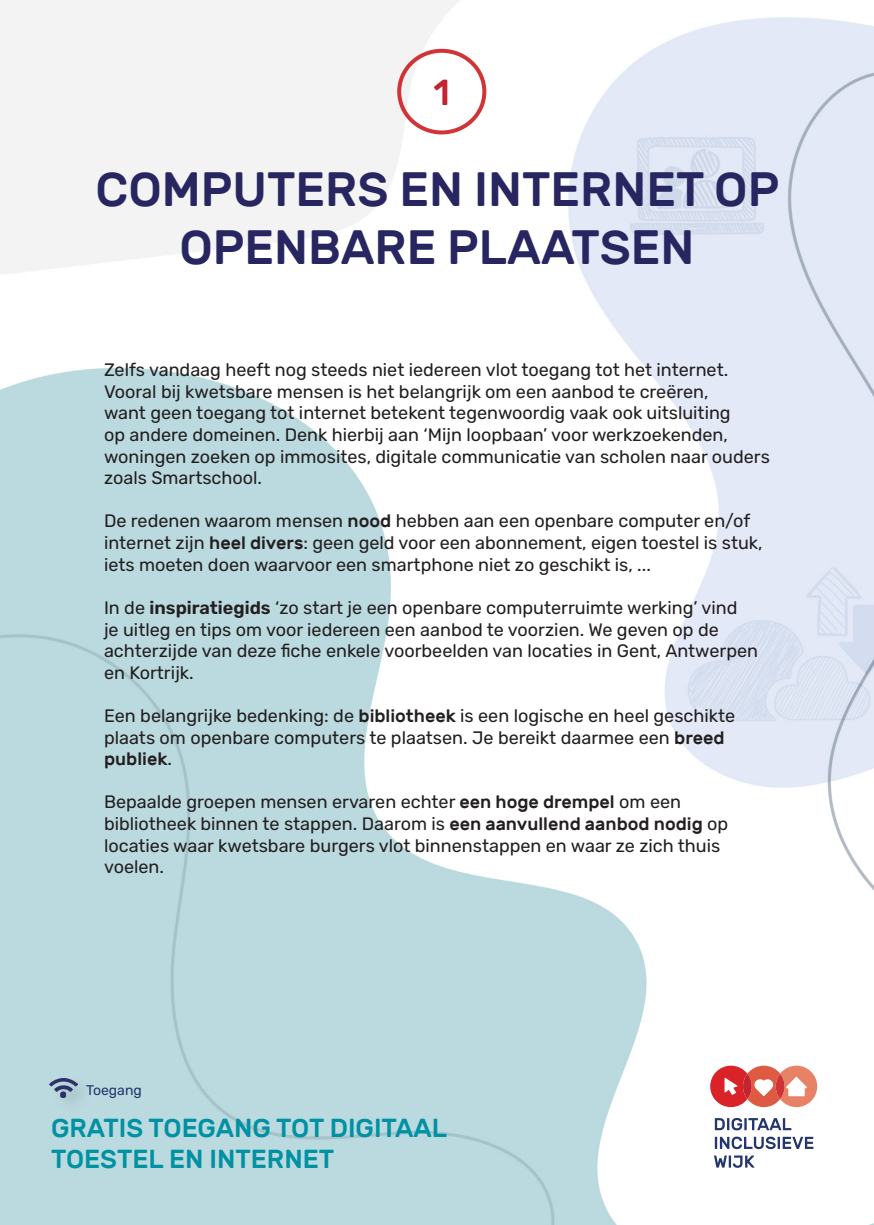
<style>
.page{position:relative;width:874px;height:1225px;background:#fff}
.page>*{position:absolute;margin:0;border:0;box-sizing:border-box;transform-origin:0 0}
.t1{font:500 48px/57.6px "Rubik";color:#272661;text-align:center}
.t2{font:500 36px "Rubik";color:#c4242e}
.t3{font:500 26px/31.2px "Rubik";color:#0091a2}
.t4{font:18px/21.6px "Rubik";color:#231f20}
.t5{font:14px "Rubik";color:#24366e}
.s1{font-weight:500}
.s2{font-weight:600}
</style>
<div class="page">
<img style="left:0;top:0;width:873px;height:1225px">
<svg style="left:709px;top:1065px;width:107px;height:42px"></svg>
<svg style="left:775px;top:1073px;width:9px;height:26px"></svg>
<svg style="left:714px;top:1118px;width:77px;height:12px"></svg>
<svg style="left:714px;top:1136px;width:99px;height:13px"></svg>
<svg style="left:713px;top:1155px;width:41px;height:12px"></svg>
<div style="left:397px;top:49px;width:89px;height:85px;border:4px solid #d13437;border-radius:50%"></div>
<div style="left:48px;top:1075px;width:47px;height:40px;background:#bad9de"></div>
<img style="left:49px;top:1078px;width:29px;height:19px">
<p class="t2" style="left:433px;top:72px;width:18px">1</p>
<p class="t1" style="left:95px;top:162px;width:685px">COMPUTERS EN INTERNET OP<br>OPENBARE PLAATSEN</p>
<p class="t4" style="left:104px;top:360px;width:667px">Zelfs vandaag heeft nog steeds niet iedereen vlot toegang tot het internet.<br>Vooral bij kwetsbare mensen is het belangrijk om een aanbod te creëren,<br>want geen toegang tot internet betekent tegenwoordig vaak ook uitsluiting<br>op andere domeinen. Denk hierbij aan ‘Mijn loopbaan’ voor werkzoekenden, woningen zoeken op immosites, digitale communicatie van scholen naar ouders zoals Smartschool.</p>
<p class="t4" style="left:104px;top:511px;width:660px">De redenen waarom mensen <span class="s1">nood</span> hebben aan een openbare computer en/of internet zijn <span class="s1">heel divers</span>: geen geld voor een abonnement, eigen toestel is stuk, iets moeten doen waarvoor een smartphone niet zo geschikt is, ...</p>
<p class="t4" style="left:104px;top:597px;width:655px">In de <span class="s2">inspiratiegids</span> ‘zo start je een openbare computerruimte werking’ vind<br>je uitleg en tips om voor iedereen een aanbod te voorzien. We geven op de achterzijde van deze fiche enkele voorbeelden van locaties in Gent, Antwerpen en Kortrijk.</p>
<p class="t4" style="left:104px;top:705px;width:632px">Een belangrijke bedenking: de <span class="s1">bibliotheek</span> is een logische en heel geschikte plaats om openbare computers te plaatsen. Je bereikt daarmee een <span class="s1">breed publiek</span>.</p>
<p class="t4" style="left:104px;top:792px;width:625px">Bepaalde groepen mensen ervaren echter <span class="s1">een hoge drempel</span> om een bibliotheek binnen te stappen. Daarom is <span class="s1">een aanvullend aanbod nodig</span> op locaties waar kwetsbare burgers vlot binnenstappen en waar ze zich thuis voelen.</p>
<p class="t5" style="left:86px;top:1082px;width:57px">Toegang</p>
<h3 class="t3" style="left:51px;top:1112px;width:397px">GRATIS TOEGANG TOT DIGITAAL<br>TOESTEL EN INTERNET</h3>
</div>
